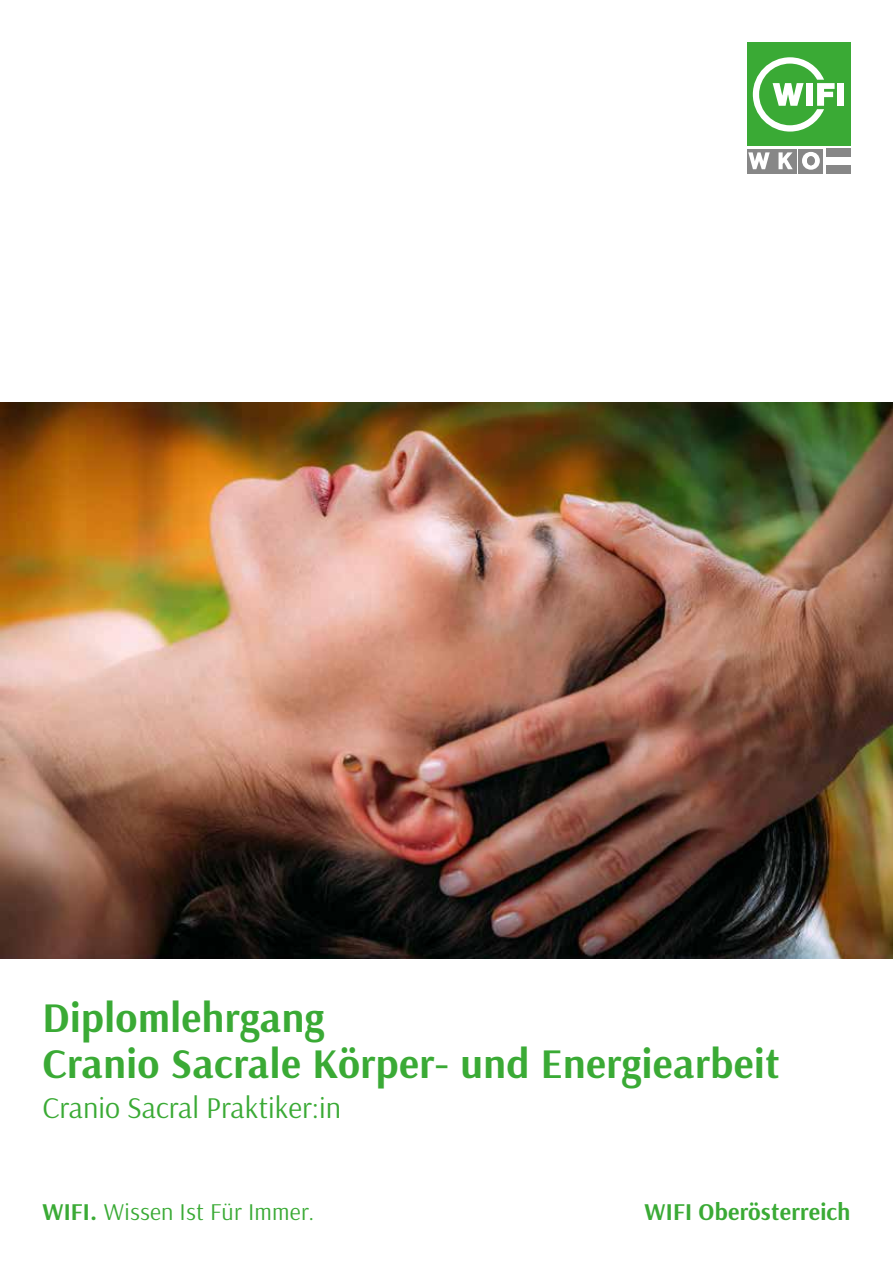
<style>
.page{position:relative;width:893px;height:1263px;background:#fff}
.page>*{position:absolute;margin:0;border:0;box-sizing:border-box;transform-origin:0 0}
.t1{font:700 42px/46.5px "Arsenal";letter-spacing:.01em;color:#3aaa35}
.t2{font:30px "Arsenal";color:#3aaa35}
.t3{font:24px "Arsenal";letter-spacing:.01em;color:#3aaa35}
.t4{font:700 24px "Arsenal";letter-spacing:.01em;color:#3aaa35}
.s1{font-weight:700}
</style>
<div class="page">
<div style="left:747px;top:43px;width:103px;height:103px;background:#3aaa35"></div>
<div style="left:798px;top:149px;width:25px;height:24px;background:#878787"></div>
<div style="left:773px;top:149px;width:24px;height:24px;background:#878787"></div>
<svg style="left:778px;top:152px;width:15px;height:17px"></svg>
<div style="left:747px;top:149px;width:24px;height:24px;background:#878787"></div>
<svg style="left:748px;top:152px;width:22px;height:17px"></svg>
<div style="left:826px;top:165px;width:24px;height:8px;background:#878787"></div>
<svg style="left:802px;top:152px;width:18px;height:18px"></svg>
<div style="left:807px;top:156px;width:8px;height:9px;background:#878787;border-radius:50%"></div>
<svg style="left:753px;top:57px;width:82px;height:75px"></svg>
<div style="left:837px;top:83px;width:7px;height:23px;background:#fff"></div>
<div style="left:826px;top:149px;width:24px;height:8px;background:#878787"></div>
<img style="left:0;top:402px;width:893px;height:557px">
<p class="t1" style="left:43px;top:994px;width:739px">Diplomlehrgang<br>Cranio Sacrale Körper- und Energiearbeit</p>
<p class="t2" style="left:43px;top:1088px;width:300px">Cranio Sacral Praktiker:in</p>
<p class="t3" style="left:43px;top:1196px;width:273px"><span class="s1">WIFI.</span> Wissen Ist Für Immer.</p>
<p class="t4" style="left:645px;top:1195px;width:207px">WIFI Oberösterreich</p>
</div>
